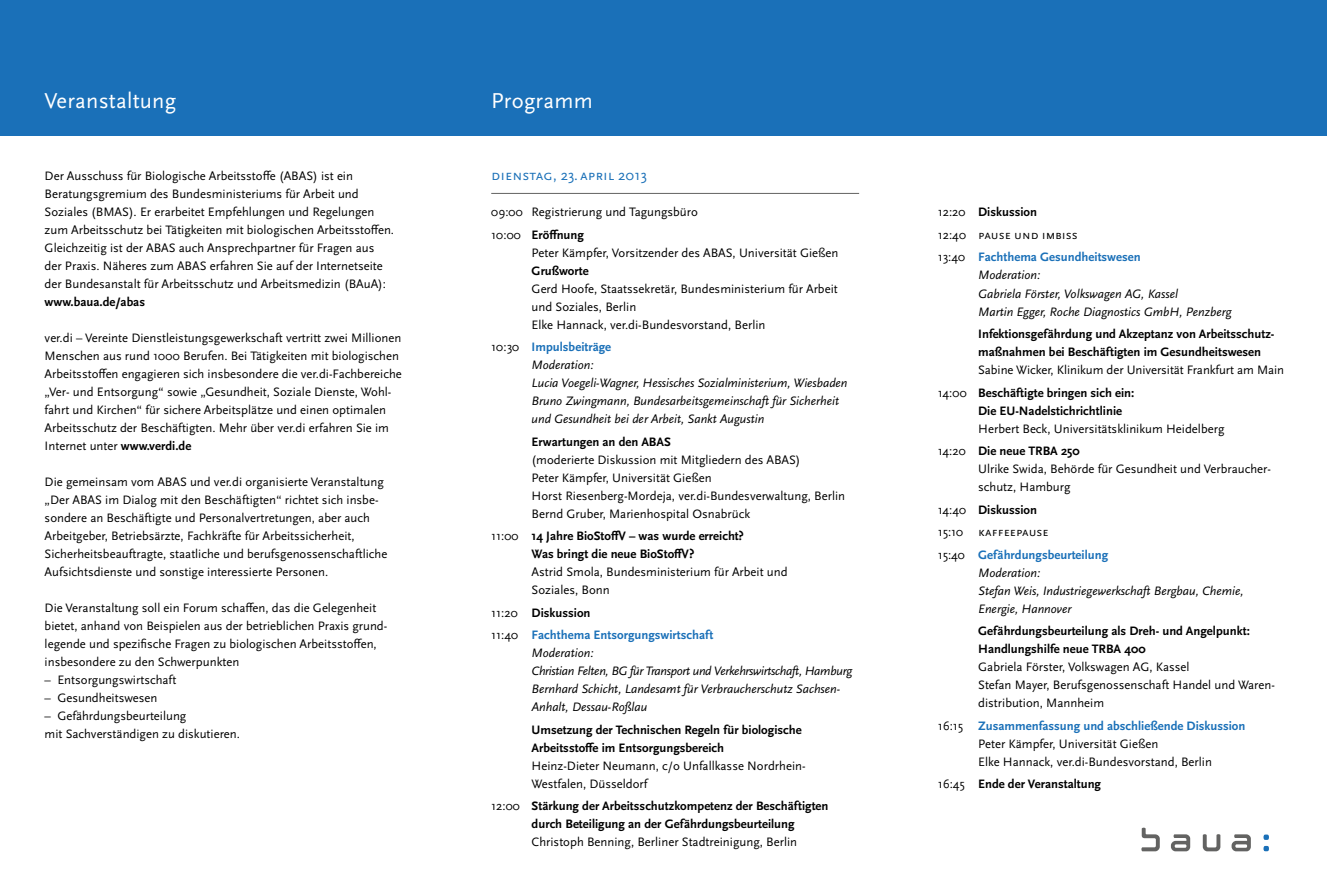
<style>
.page{position:relative;width:1327px;height:893px;background:#fff}
.page>*{position:absolute;margin:0;border:0;box-sizing:border-box;transform-origin:0 0}
.t1{font:22.5px "Scala Sans Pro";letter-spacing:.01em;color:#fff}
.t2{font:15px "Scala Sans Pro";letter-spacing:.005em;color:#1a70b8}
.t3{font:12.75px/18px "Scala Sans Pro";color:#000}
.t4{font:700 12.75px/18px "Scala Sans Pro";color:#000}
.t5{font:italic 12.75px/18px "Scala Sans Pro";color:#000}
.t6{font:700 12.75px/22.5px "Scala Sans Pro";color:#1a70b8}
.s1{font-weight:700}
.s2{font-style:normal}
.s3{font-weight:700;font-style:normal;color:#1a70b8}
.s4{font-weight:400}
.s5{font-weight:400;color:#000}
.s6{color:#000}
.s7{font-weight:700;color:#1a70b8}
</style>
<div class="page">
<div style="left:0;top:0;width:1327px;height:136px;background:#1a70b8"></div>
<hr style="left:491px;top:193px;width:368px;height:1px;background:#636362">
<svg style="left:1263px;top:846px;width:6px;height:5px"></svg>
<svg style="left:1263px;top:834px;width:6px;height:6px"></svg>
<svg style="left:1141px;top:828px;width:18px;height:23px"></svg>
<svg style="left:1202px;top:834px;width:18px;height:17px"></svg>
<svg style="left:1171px;top:834px;width:19px;height:17px"></svg>
<svg style="left:1231px;top:834px;width:20px;height:17px"></svg>
<h1 class="t1" style="left:45px;top:88px;width:133px">Veranstaltung</h1>
<h1 class="t1" style="left:491px;top:88px;width:103px">Programm</h1>
<p class="t3" style="left:45px;top:167px;width:351px">Der Ausschuss für Biologische Arbeitsstoffe (ABAS) ist ein Beratungsgremium des Bundesministeriums für Arbeit und Soziales (BMAS). Er erarbeitet Empfehlungen und Regelungen zum Arbeitsschutz bei Tätigkeiten mit biologischen Arbeitsstoffen.<br>Gleichzeitig ist der ABAS auch Ansprechpartner für Fragen aus der Praxis. Näheres zum ABAS erfahren Sie auf der Internetseite der Bundesanstalt für Arbeitsschutz und Arbeitsmedizin (BAuA):</p>
<p class="t4" style="left:45px;top:293px;width:102px">www.baua.de/abas</p>
<p class="t3" style="left:45px;top:329px;width:359px">ver.di – Vereinte Dienstleistungsgewerkschaft vertritt zwei Millionen Menschen aus rund 1000 Berufen. Bei Tätigkeiten mit biologischen Arbeitsstoffen engagieren sich insbesondere die ver.di-Fachbereiche „Ver- und Entsorgung“ sowie „Gesundheit, Soziale Dienste, Wohl&shy;fahrt und Kirchen“ für sichere Arbeitsplätze und einen optimalen Arbeitsschutz der Beschäftigten. Mehr über ver.di erfahren Sie im Internet unter <span class="s1">www.verdi.de</span></p>
<p class="t3" style="left:45px;top:473px;width:344px">Die gemeinsam vom ABAS und ver.di organisierte Veranstaltung „Der ABAS im Dialog mit den Beschäftigten“ richtet sich insbe&shy;sondere an Beschäftigte und Personalvertretungen, aber auch Arbeitgeber, Betriebsärzte, Fachkräfte für Arbeitssicherheit, Sicherheitsbeauftragte, staatliche und berufsgenossenschaftliche Aufsichtsdienste und sonstige interessierte Personen.</p>
<p class="t3" style="left:45px;top:599px;width:344px">Die Veranstaltung soll ein Forum schaffen, das die Gelegenheit bietet, anhand von Beispielen aus der betrieblichen Praxis grund&shy;legende und spezifische Fragen zu biologischen Arbeitsstoffen, insbesondere zu den Schwerpunkten</p>
<p class="t3" style="left:45px;top:671px;width:133px">– Entsorgungswirtschaft</p>
<p class="t3" style="left:45px;top:689px;width:114px">– Gesundheitswesen</p>
<p class="t3" style="left:45px;top:707px;width:197px">– Gefährdungsbeurteilung<br>mit Sachverständigen zu diskutieren.</p>
<p class="t2" style="left:491px;top:167px;width:157px">dienstag, 23. april 2013</p>
<p class="t3" style="left:491px;top:201px;width:208px;line-height:22.5px">09:00 Registrierung und Tagungsbüro<br>10:00 <span class="s1">Eröffnung</span></p>
<p class="t3" style="left:531px;top:243px;width:308px">Peter Kämpfer, Vorsitzender des ABAS, Universität Gießen</p>
<p class="t4" style="left:531px;top:261px;width:59px">Grußworte</p>
<p class="t3" style="left:531px;top:279px;width:308px">Gerd Hoofe, Staatssekretär, Bundesministerium für Arbeit und Soziales, Berlin<br>Elke Hannack, ver.di-Bundesvorstand, Berlin</p>
<p class="t5" style="left:531px;top:338px;width:317px;text-indent:-40px"><span class="s2">10:30</span> <span class="s3">Impulsbeiträge<br></span>Moderation:<br>Lucia Voegeli-Wagner, Hessisches Sozialministerium, Wiesbaden Bruno Zwingmann, Bundesarbeitsgemeinschaft für Sicherheit und Gesundheit bei der Arbeit, Sankt Augustin</p>
<p class="t4" style="left:531px;top:433px;width:141px">Erwartungen an den ABAS</p>
<p class="t3" style="left:531px;top:450px;width:315px">(moderierte Diskussion mit Mitgliedern des ABAS)<br>Peter Kämpfer, Universität Gießen<br>Horst Riesenberg-Mordeja, ver.di-Bundesverwaltung, Berlin Bernd Gruber, Marienhospital Osnabrück</p>
<p class="t4" style="left:531px;top:527px;width:214px;text-indent:-40px"><span class="s4">11:00</span> 14 Jahre BioStoffV – was wurde erreicht?<br>Was bringt die neue BioStoffV?</p>
<p class="t3" style="left:531px;top:563px;width:257px">Astrid Smola, Bundesministerium für Arbeit und<br>Soziales, Bonn</p>
<p class="t6" style="left:491px;top:601px;width:224px"><span class="s5">11:20</span> <span class="s6">Diskussion<br></span><span class="s5">11:40</span> Fachthema Entsorgungswirtschaft</p>
<p class="t5" style="left:531px;top:644px;width:322px">Moderation:<br>Christian Felten, BG für Transport und Verkehrswirtschaft, Hamburg Bernhard Schicht, Landesamt für Verbraucherschutz Sachsen-Anhalt, Dessau-Roßlau</p>
<p class="t4" style="left:531px;top:721px;width:272px">Umsetzung der Technischen Regeln für biologische<br>Arbeitsstoffe im Entsorgungsbereich</p>
<p class="t3" style="left:531px;top:756px;width:275px">Heinz-Dieter Neumann, c/o Unfallkasse Nordrhein-<br>Westfalen, Düsseldorf</p>
<p class="t4" style="left:491px;top:797px;width:339px;text-align:center"><span class="s4">12:00</span> Stärkung der Arbeitsschutzkompetenz der Beschäftigten durch Beteiligung an der Gefährdungsbeurteilung</p>
<p class="t3" style="left:531px;top:833px;width:267px">Christoph Benning, Berliner Stadtreinigung, Berlin</p>
<p class="t3" style="left:938px;top:201px;width:204px;line-height:22.5px">12:20 <span class="s1">Diskussion<br></span>12:40 pause und imbiss<br>13:40 <span class="s7">Fachthema Gesundheitswesen</span></p>
<p class="t5" style="left:978px;top:266px;width:255px">Moderation:<br>Gabriela Förster, Volkswagen AG, Kassel<br>Martin Egger, Roche Diagnostics GmbH, Penzberg</p>
<p class="t4" style="left:978px;top:325px;width:298px">Infektionsgefährdung und Akzeptanz von Arbeitsschutz&shy;maßnahmen bei Beschäftigten im Gesundheitswesen</p>
<p class="t3" style="left:938px;top:359px;width:348px;line-height:22.5px;text-indent:40px">Sabine Wicker, Klinikum der Universität Frankfurt am Main<br>14:00 <span class="s1">Beschäftigte bringen sich ein:</span></p>
<p class="t4" style="left:978px;top:401px;width:145px">Die EU-Nadelstichrichtlinie</p>
<p class="t3" style="left:938px;top:417px;width:288px;line-height:22.5px;text-indent:40px">Herbert Beck, Universitätsklinikum Heidelberg<br>14:20 <span class="s1">Die neue TRBA 250</span></p>
<p class="t3" style="left:978px;top:460px;width:294px">Ulrike Swida, Behörde für Gesundheit und Verbraucher&shy;schutz, Hamburg</p>
<p class="t3" style="left:938px;top:498px;width:172px;line-height:22.5px">14:40 <span class="s1">Diskussion<br></span>15:10 kaffeepause<br>15:40 <span class="s7">Gefährdungsbeurteilung</span></p>
<p class="t5" style="left:978px;top:563px;width:267px">Moderation:<br>Stefan Weis, Industriegewerkschaft Bergbau, Chemie,<br>Energie, Hannover</p>
<p class="t4" style="left:978px;top:622px;width:273px">Gefährdungsbeurteilung als Dreh- und Angelpunkt:<br>Handlungshilfe neue TRBA 400</p>
<p class="t3" style="left:978px;top:658px;width:297px">Gabriela Förster, Volkswagen AG, Kassel<br>Stefan Mayer, Berufsgenossenschaft Handel und Waren‑ distribution, Mannheim</p>
<p class="t3" style="left:978px;top:716px;width:269px;text-indent:-40px">16:15 <span class="s7">Zusammenfassung und abschließende Diskussion<br></span>Peter Kämpfer, Universität Gießen<br>Elke Hannack, ver.di-Bundesvorstand, Berlin</p>
<p class="t4" style="left:938px;top:775px;width:165px"><span class="s4">16:45</span> Ende der Veranstaltung</p>
</div>
